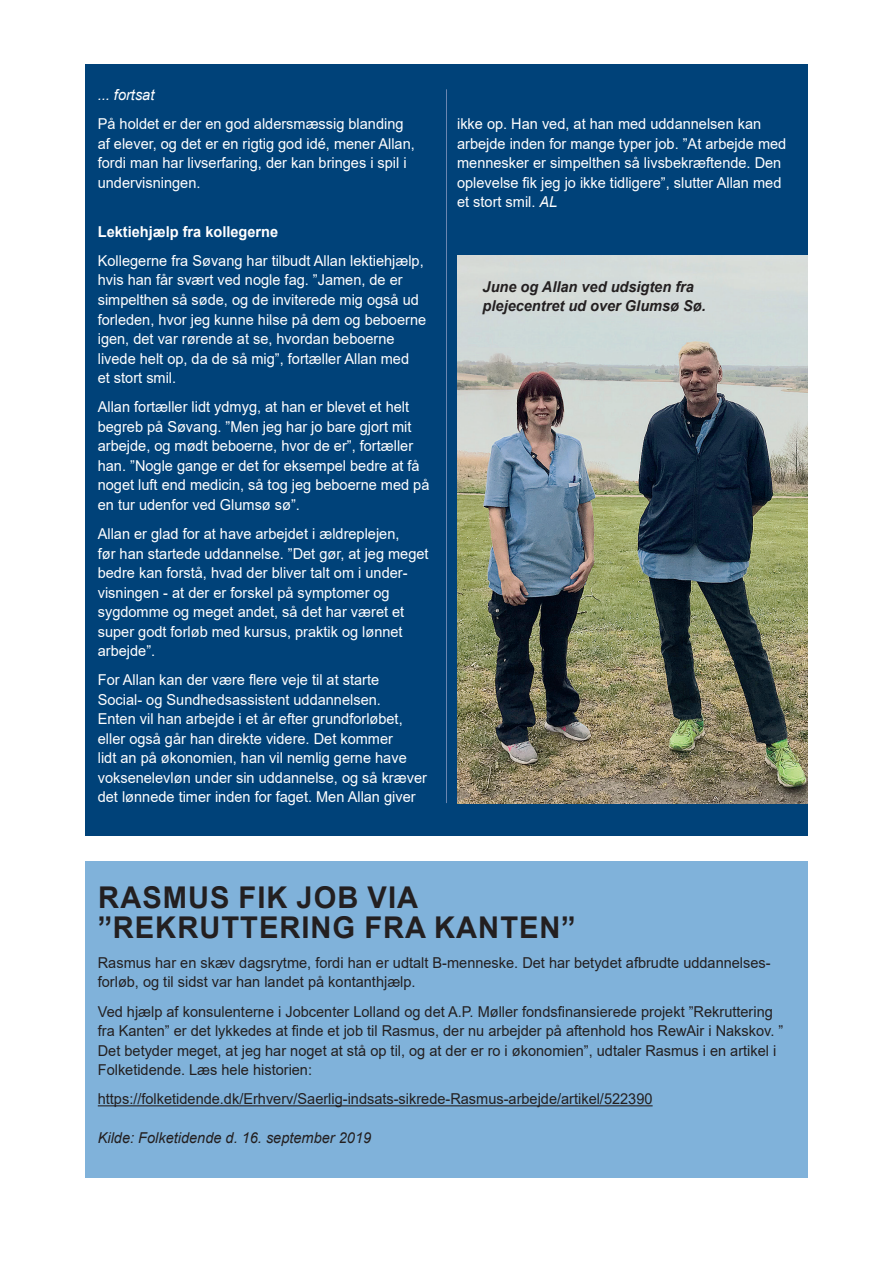
<style>
.page{position:relative;width:893px;height:1263px;background:#fff}
.page>*{position:absolute;margin:0;border:0;box-sizing:border-box;transform-origin:0 0}
.Overskrift_-_SORT{font:700 30px/30px "Arial";letter-spacing:.035em;color:#231f20}
.Brødtekst_-_HVID{font:15px/19.5px "Arial";color:#fff}
.Brødtekst_-_SORT{font:15px/19.5px "Arial";color:#231f20}
.Billedtekst_-_SORT{font:italic 700 15px/19.5px "Arial";color:#231f20}
.Kildeangivelse_-_SOR{font:italic 15px "Arial";color:#231f20}
.Mellemrubrik_-_HVID{font:700 15px "Arial";color:#fff}
.Kildeangivelse_-_SOR-2{font:italic 15px "Arial";color:#fff}
.s1{font-style:italic}
</style>
<div class="page">
<div style="left:85px;top:64px;width:723px;height:772px;background:#004279"></div>
<hr style="left:446px;top:89px;width:1px;height:714px;background:#6a86b1">
<img style="left:457px;top:255px;width:351px;height:548px">
<div style="left:85px;top:861px;width:723px;height:317px;background:#80b2da"></div>
<hr style="left:98px;top:1105px;width:555px;height:1px;background:#231f20">
<p class="Kildeangivelse_-_SOR-2" style="left:98px;top:85px;width:58px">... fortsat</p>
<p class="Brødtekst_-_HVID" style="left:98px;top:114px;width:319px">På holdet er der en god aldersmæssig blanding af elever, og det er en rigtig god idé, mener Allan, fordi man har livserfaring, der kan bringes i spil i undervisningen.</p>
<p class="Mellemrubrik_-_HVID" style="left:98px;top:221px;width:182px">Lektiehjælp fra kollegerne</p>
<p class="Brødtekst_-_HVID" style="left:98px;top:251px;width:330px">Kollegerne fra Søvang har tilbudt Allan lektiehjælp, hvis han får svært ved nogle fag. ”Jamen, de er simpelthen så søde, og de inviterede mig også ud forleden, hvor jeg kunne hilse på dem og beboerne igen, det var rørende at se, hvordan beboerne livede helt op, da de så mig”, fortæller Allan med<br>et stort smil.</p>
<p class="Brødtekst_-_HVID" style="left:98px;top:397px;width:333px">Allan fortæller lidt ydmyg, at han er blevet et helt begreb på Søvang. ”Men jeg har jo bare gjort mit arbejde, og mødt beboerne, hvor de er”, fortæller han. ”Nogle gange er det for eksempel bedre at få noget luft end medicin, så tog jeg beboerne med på en tur udenfor ved Glumsø sø”.</p>
<p class="Brødtekst_-_HVID" style="left:98px;top:524px;width:332px">Allan er glad for at have arbejdet i ældreplejen,<br>før han startede uddannelse. ”Det gør, at jeg meget bedre kan forstå, hvad der bliver talt om i under&shy;visningen - at der er forskel på symptomer og sygdomme og meget andet, så det har været et super godt forløb med kursus, praktik og lønnet arbejde”.</p>
<p class="Brødtekst_-_HVID" style="left:98px;top:670px;width:331px">For Allan kan der være flere veje til at starte<br>Social- og Sundhedsassistent uddannelsen.<br>Enten vil han arbejde i et år efter grundforløbet, eller også går han direkte videre. Det kommer<br>lidt an på økonomien, han vil nemlig gerne have voksenelevløn under sin uddannelse, og så kræver det lønnede timer inden for faget. Men Allan giver</p>
<p class="Brødtekst_-_HVID" style="left:457px;top:114px;width:331px">ikke op. Han ved, at han med uddannelsen kan arbejde inden for mange typer job. ”At arbejde med mennesker er simpelthen så livsbekræftende. Den oplevelse fik jeg jo ikke tidligere”, slutter Allan med et stort smil. <span class="s1">AL</span></p>
<p class="Billedtekst_-_SORT" style="left:483px;top:277px;width:225px">June og Allan ved udsigten fra plejecentret ud over Glumsø Sø.</p>
<p class="Overskrift_-_SORT" style="left:98px;top:883px;width:479px">RASMUS FIK JOB VIA ”REKRUTTERING FRA KANTEN”</p>
<p class="Brødtekst_-_SORT" style="left:98px;top:953px;width:674px">Rasmus har en skæv dagsrytme, fordi han er udtalt B-menneske. Det har betydet afbrudte uddannelses&shy;forløb, og til sidst var han landet på kontanthjælp.</p>
<p class="Brødtekst_-_SORT" style="left:98px;top:1001px;width:687px">Ved hjælp af konsulenterne i Jobcenter Lolland og det A.P. Møller fondsfinansierede projekt ”Rekruttering fra Kanten” er det lykkedes at finde et job til Rasmus, der nu arbejder på aftenhold hos RewAir i Nakskov. ” Det betyder meget, at jeg har noget at stå op til, og at der er ro i økonomien”, udtaler Rasmus i en artikel i Folketidende. Læs hele historien:</p>
<p class="Brødtekst_-_SORT" style="left:98px;top:1089px;width:556px">https://folketidende.dk/Erhverv/Saerlig-indsats-sikrede-Rasmus-arbejde/artikel/522390</p>
<p class="Kildeangivelse_-_SOR" style="left:98px;top:1128px;width:275px">Kilde: Folketidende d. 16. september 2019</p>
</div>
